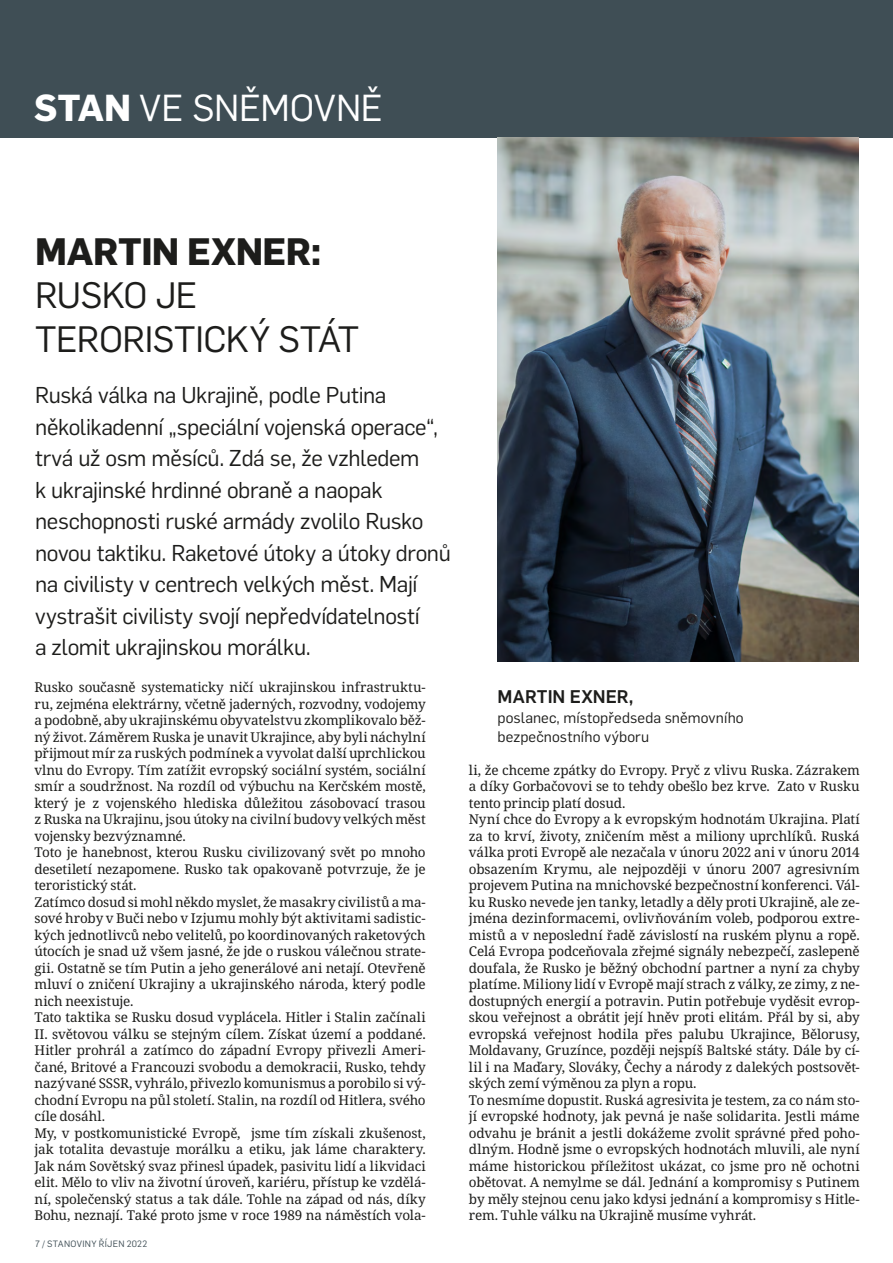
<style>
.page{position:relative;width:893px;height:1263px;background:#fff}
.page>*{position:absolute;margin:0;border:0;box-sizing:border-box;transform-origin:0 0}
.t1{font:700 37.5px "Flama";letter-spacing:-.015em;color:#1d1d1b}
.t2{font:36.9px "Flama";letter-spacing:-.005em;color:#fff}
.t3{font:36px/43.2px "Flama";letter-spacing:-.015em;color:#1d1d1b}
.t4{font:22.5px/31.5px "Flama";letter-spacing:-.015em;color:#1d1d1b}
.t5{font:500 18px "Flama";letter-spacing:.005em;color:#1d1d1b}
.t6{font:15px/19.5px "Flama";letter-spacing:.01em;color:#1d1d1b}
.t7{font:13.5px/16.5px "Noto Serif";letter-spacing:-.015em;color:#1d1d1b}
.t8{font:9px "Flama";letter-spacing:.03em;color:#3f4e55}
.s1{font-weight:700}
</style>
<div class="page">
<div style="left:0;top:0;width:893px;height:138px;background:#3f4e55"></div>
<img style="left:497px;top:138px;width:362px;height:523px">
<h2 class="t2" style="left:34px;top:83px;width:350px"><span class="s1">STAN</span> VE SNĚMOVNĚ</h2>
<h1 class="t1" style="left:35px;top:225px;width:288px">MARTIN EXNER:</h1>
<h3 class="t3" style="left:35px;top:272px;width:326px">RUSKO JE<br>TERORISTICKÝ STÁT</h3>
<p class="t4" style="left:35px;top:378px;width:417px">Ruská válka na Ukrajině, podle Putina několikadenní „speciální vojenská operace“, trvá už osm měsíců. Zdá se, že vzhledem<br>k ukrajinské hrdinné obraně a naopak neschopnosti ruské armády zvolilo Rusko novou taktiku. Raketové útoky a útoky dronů na civilisty v centrech velkých měst. Mají vystrašit civilisty svojí nepředvídatelností<br>a zlomit ukrajinskou morálku.</p>
<p class="t7" style="left:35px;top:679px;width:393px">Rusko současně systematicky ničí ukrajinskou infrastruktu&shy;ru, zejména elektrárny, včetně jaderných, rozvodny, vodojemy a podobně, aby ukrajinskému obyvatelstvu zkomplikovalo běž&shy;ný život. Záměrem Ruska je unavit Ukrajince, aby byli náchylní přijmout mír za ruských podmínek a vyvolat další uprchlickou vlnu do Evropy. Tím zatížit evropský sociální systém, sociální smír a soudržnost. Na rozdíl od výbuchu na Kerčském mostě, který je z vojenského hlediska důležitou zásobovací trasou z Ruska na Ukrajinu, jsou útoky na civilní budovy velkých měst vojensky bezvýznamné.<br>Toto je hanebnost, kterou Rusku civilizovaný svět po mnoho desetiletí nezapomene. Rusko tak opakovaně potvrzuje, že je teroristický stát.<br>Zatímco dosud si mohl někdo myslet, že masakry civilistů a ma&shy;sové hroby v Buči nebo v Izjumu mohly být aktivitami sadistic&shy;kých jednotlivců nebo velitelů, po koordinovaných raketových útocích je snad už všem jasné, že jde o ruskou válečnou strate&shy;gii. Ostatně se tím Putin a jeho generálové ani netají. Otevřeně mluví o zničení Ukrajiny a ukrajinského národa, který podle nich neexistuje.<br>Tato taktika se Rusku dosud vyplácela. Hitler i Stalin začínali II. světovou válku se stejným cílem. Získat území a poddané.<br>Hitler prohrál a zatímco do západní Evropy přivezli Ameri&shy;čané, Britové a Francouzi svobodu a demokracii, Rusko, tehdy nazývané SSSR, vyhrálo, přivezlo komunismus a porobilo si vý&shy;chodní Evropu na půl století. Stalin, na rozdíl od Hitlera, svého cíle dosáhl.<br>My, v postkomunistické Evropě, jsme tím získali zkušenost, jak totalita devastuje morálku a etiku, jak láme charaktery.<br>Jak nám Sovětský svaz přinesl úpadek, pasivitu lidí a likvidaci elit. Mělo to vliv na životní úroveň, kariéru, přístup ke vzdělá&shy;ní, společenský status a tak dále. Tohle na západ od nás, díky Bohu, neznají. Také proto jsme v roce 1989 na náměstích vola-</p>
<p class="t8" style="left:35px;top:1238px;width:114px">7 / STANOVINY ŘÍJEN 2022</p>
<h3 class="t5" style="left:497px;top:684px;width:137px">MARTIN EXNER,</h3>
<p class="t6" style="left:497px;top:707px;width:248px">poslanec, místopředseda sněmovního bezpečnostního výboru</p>
<p class="t7" style="left:469px;top:762px;width:392px">li, že chceme zpátky do Evropy. Pryč z vlivu Ruska. Zázrakem a díky Gorbačovovi se to tehdy obešlo bez krve. Zato v Rusku tento princip platí dosud.<br>Nyní chce do Evropy a k evropským hodnotám Ukrajina. Platí za to krví, životy, zničením měst a miliony uprchlíků. Ruská válka proti Evropě ale nezačala v únoru 2022 ani v únoru 2014 obsazením Krymu, ale nejpozději v únoru 2007 agresivním projevem Putina na mnichovské bezpečnostní konferenci. Vál&shy;ku Rusko nevede jen tanky, letadly a děly proti Ukrajině, ale ze&shy;jména dezinformacemi, ovlivňováním voleb, podporou extre&shy;mistů a v neposlední řadě závislostí na ruském plynu a ropě.<br>Celá Evropa podceňovala zřejmé signály nebezpečí, zaslepeně doufala, že Rusko je běžný obchodní partner a nyní za chyby platíme. Miliony lidí v Evropě mají strach z války, ze zimy, z ne&shy;dostupných energií a potravin. Putin potřebuje vyděsit evrop&shy;skou veřejnost a obrátit její hněv proti elitám. Přál by si, aby evropská veřejnost hodila přes palubu Ukrajince, Bělorusy, Moldavany, Gruzínce, později nejspíš Baltské státy. Dále by cí&shy;lil i na Maďary, Slováky, Čechy a národy z dalekých postsovět&shy;ských zemí výměnou za plyn a ropu.<br>To nesmíme dopustit. Ruská agresivita je testem, za co nám sto&shy;jí evropské hodnoty, jak pevná je naše solidarita. Jestli máme odvahu je bránit a jestli dokážeme zvolit správné před poho&shy;dlným. Hodně jsme o evropských hodnotách mluvili, ale nyní máme historickou příležitost ukázat, co jsme pro ně ochotni obětovat. A nemylme se dál. Jednání a kompromisy s Putinem by měly stejnou cenu jako kdysi jednání a kompromisy s Hitle&shy;rem. Tuhle válku na Ukrajině musíme vyhrát.</p>
</div>
